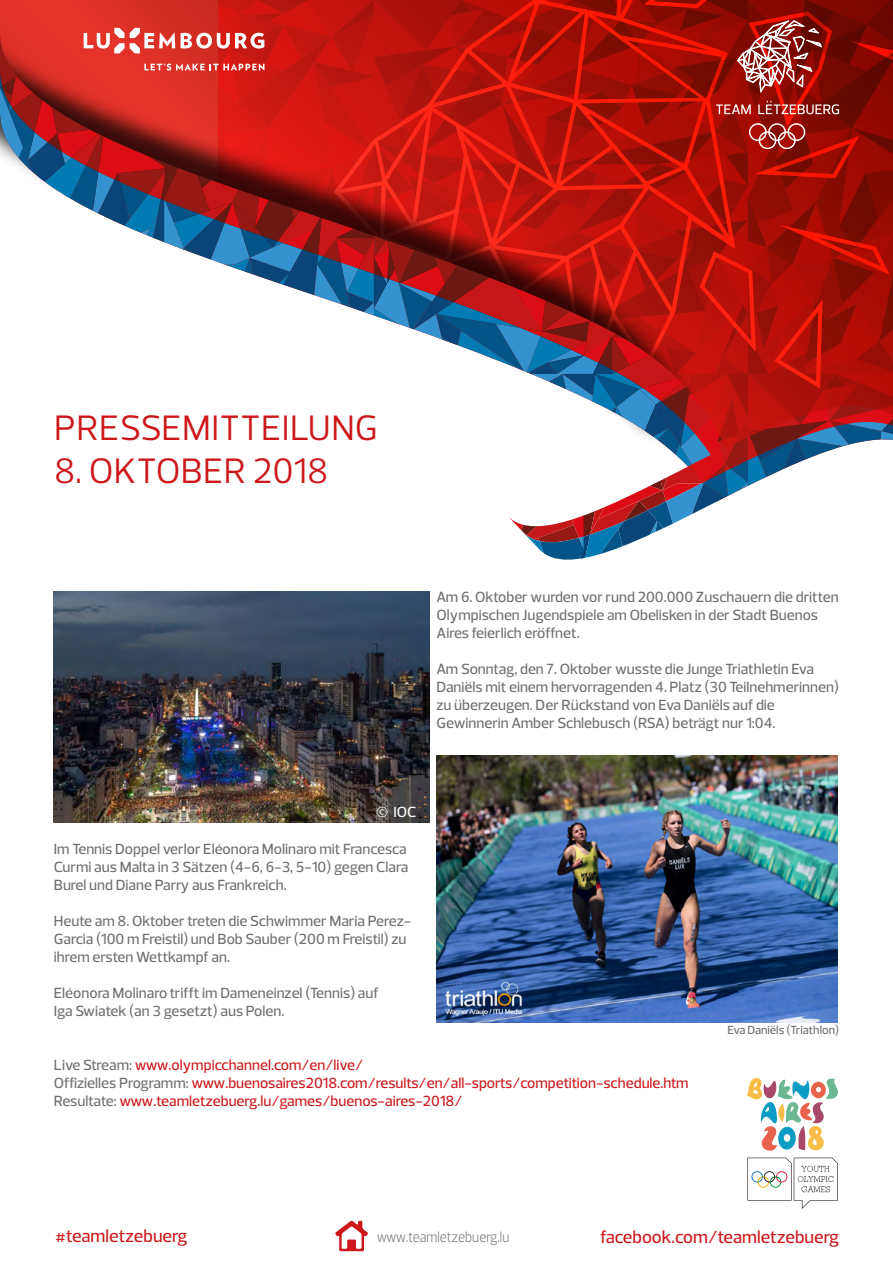
<style>
.page{position:relative;width:893px;height:1263px;background:#fff}
.page>*{position:absolute;margin:0;border:0;box-sizing:border-box;transform-origin:0 0}
.t1{font:36px "Prelo";letter-spacing:.015em;color:#cd171a}
.t2{font:500 18px "Prelo";color:#cd171a}
.t3{font:500 15px/18px "Prelo";color:#706f6f}
.t4{font:500 15px/18px "Prelo";color:#cd171a}
.t5{font:300 15px "Prelo";color:#646363;scale:.89 1}
.t6{font:500 15px "Prelo";color:#fff}
.t7{font:500 12px "Prelo";color:#706f6f}
.s1{color:#706f6f}
</style>
<div class="page">
<img style="left:0;top:0;width:339px;height:32px">
<svg style="left:0;top:32px;width:725px;height:373px;background:#d4261e"></svg>
<svg style="left:0;top:70px;width:711px;height:335px"></svg>
<svg style="left:509px;top:405px;width:384px;height:127px"></svg>
<svg style="left:523px;top:421px;width:370px;height:139px"></svg>
<svg style="left:339px;top:0;width:554px;height:388px;background:#a9231e"></svg>
<svg style="left:335px;top:1221px;width:33px;height:30px"></svg>
<img style="left:54px;top:591px;width:376px;height:231px">
<img style="left:437px;top:755px;width:401px;height:268px">
<svg style="left:181px;top:33px;width:83px;height:16px"></svg>
<svg style="left:144px;top:64px;width:120px;height:7px"></svg>
<svg style="left:84px;top:28px;width:91px;height:25px"></svg>
<svg style="left:746px;top:1078px;width:92px;height:131px"></svg>
<h1 class="t1" style="left:54px;top:406px;width:325px">PRESSEMITTEILUNG</h1>
<h1 class="t1" style="left:54px;top:449px;width:276px">8. OKTOBER 2018</h1>
<p class="t3" style="left:437px;top:588px;width:404px">Am 6. Oktober wurden vor rund 200.000 Zuschauern die dritten<br>Olympischen Jugendspiele am Obelisken in der Stadt Buenos<br>Aires feierlich eröffnet.</p>
<p class="t3" style="left:437px;top:660px;width:404px">Am Sonntag, den 7. Oktober wusste die Junge Triathletin Eva Daniëls mit einem hervorragenden 4. Platz (30 Teilnehmerinnen) zu überzeugen. Der Rückstand von Eva Daniëls auf die Gewinnerin Amber Schlebusch (RSA) beträgt nur 1:04.</p>
<p class="t6" style="left:377px;top:803px;width:41px">© IOC</p>
<p class="t3" style="left:54px;top:840px;width:356px;text-align:justify">Im Tennis Doppel verlor Eléonora Molinaro mit Francesca Curmi aus Malta in 3 Sätzen (4-6, 6-3, 5-10) gegen Clara Burel und Diane Parry aus Frankreich.</p>
<p class="t3" style="left:54px;top:912px;width:359px">Heute am 8. Oktober treten die Schwimmer Maria Perez-<br>Garcia (100 m Freistil) und Bob Sauber (200 m Freistil) zu ihrem ersten Wettkampf an.</p>
<p class="t3" style="left:54px;top:984px;width:326px">Eléonora Molinaro trifft im Dameneinzel (Tennis) auf<br>Iga Swiatek (an 3 gesetzt) aus Polen.</p>
<p class="t7" style="left:727px;top:1023px;width:113px">Eva Daniëls (Triathlon)</p>
<p class="t4" style="left:54px;top:1056px;width:636px"><span class="s1">Live Stream:</span> www.olympicchannel.com/en/live/<br><span class="s1">Offizielles Programm:</span> www.buenosaires2018.com/results/en/all-sports/competition-schedule.htm<br><span class="s1">Resultate:</span> www.teamletzebuerg.lu/games/buenos-aires-2018/</p>
<p class="t2" style="left:55px;top:1225px;width:134px">#teamletzebuerg</p>
<p class="t5" style="left:377px;top:1227px;width:151px">www.teamletzebuerg.lu</p>
<p class="t2" style="left:600px;top:1225px;width:240px">facebook.com/teamletzebuerg</p>
</div>
